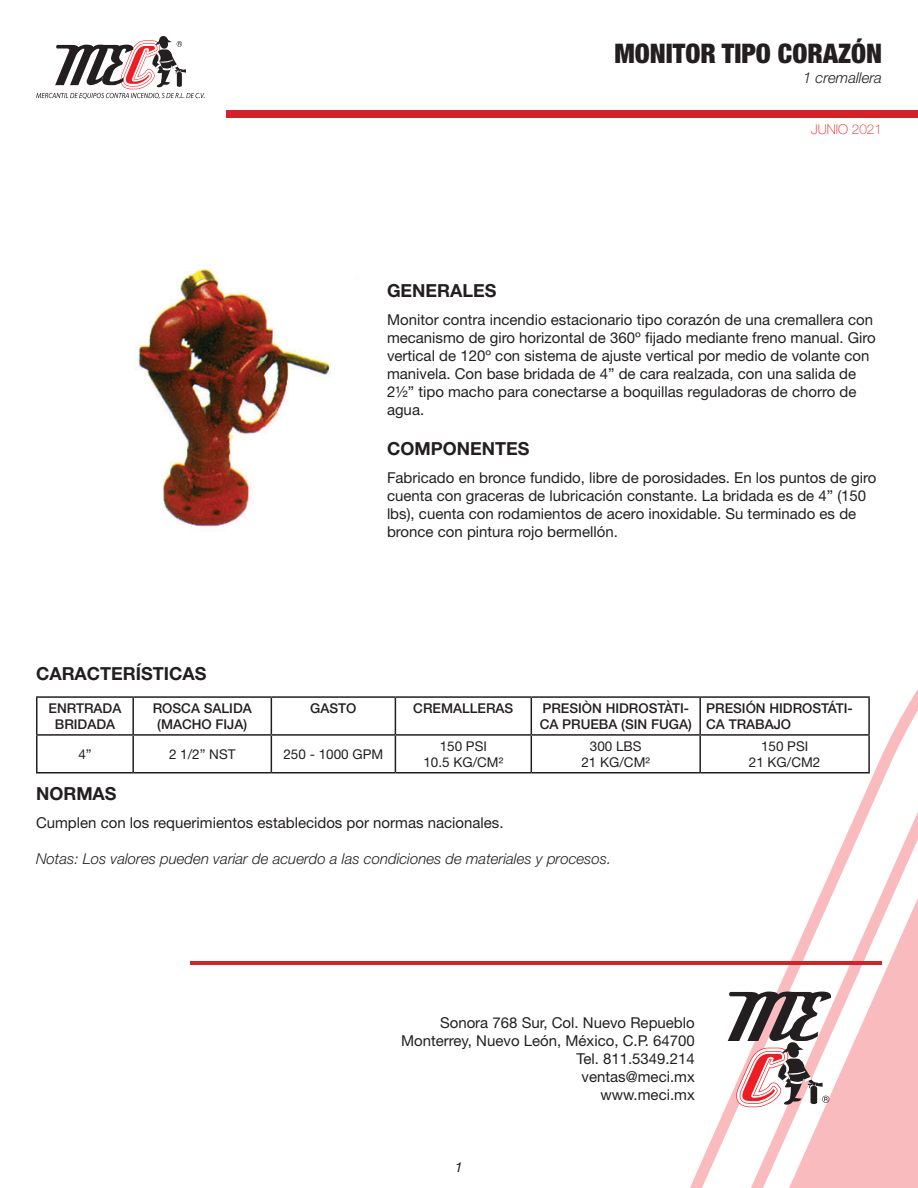
<style>
.page{position:relative;width:918px;height:1188px;background:#fff}
.page>*{position:absolute;margin:0;border:0;box-sizing:border-box;transform-origin:0 0}
.t1{font:900 condensed 27px "Helvetica Neue LT Std";color:#231f20}
.t2{font:700 18px "Helvetica Neue LT Std";color:#231f20}
.t3{font:15px/18px "Helvetica Neue LT Std";color:#231f20}
.t4{font:italic 300 15px "Helvetica Neue LT Std";color:#231f20}
.t5{font:500 13.5px/16.2px "Helvetica Neue LT Std";color:#231f20}
.t6{font:13.5px/16.2px "Helvetica Neue LT Std";color:#231f20;text-align:center}
.t7{font:100 13.5px "Helvetica Neue LT Std";color:#ee1d23}
.t8{font:italic 13.5px "Helvetica Neue LT Std";color:#231f20}
</style>
<div class="page">
<svg style="left:715px;top:961px;width:23px;height:197px"></svg>
<svg style="left:738px;top:689px;width:180px;height:499px"></svg>
<svg style="left:36px;top:36px;width:169px;height:63px"></svg>
<div style="left:227px;top:111px;width:691px;height:7px;background:#d1232a"></div>
<img style="left:136px;top:265px;width:223px;height:263px">
<hr style="left:191px;top:962px;width:691px;height:3px;background:#d1232a">
<svg style="left:728px;top:992px;width:103px;height:115px"></svg>
<hr style="left:36px;top:696px;width:97px;height:2px;background:#231f20">
<hr style="left:36px;top:698px;width:2px;height:36px;background:#231f20">
<hr style="left:133px;top:696px;width:138px;height:2px;background:#231f20">
<hr style="left:132px;top:698px;width:2px;height:36px;background:#231f20">
<hr style="left:271px;top:696px;width:124px;height:2px;background:#231f20">
<hr style="left:271px;top:698px;width:1px;height:36px;background:#231f20">
<hr style="left:395px;top:696px;width:136px;height:2px;background:#231f20">
<hr style="left:395px;top:698px;width:1px;height:36px;background:#231f20">
<hr style="left:531px;top:696px;width:169px;height:2px;background:#231f20">
<hr style="left:531px;top:698px;width:1px;height:36px;background:#231f20">
<hr style="left:700px;top:696px;width:170px;height:2px;background:#231f20">
<hr style="left:699px;top:698px;width:2px;height:36px;background:#231f20">
<hr style="left:868px;top:698px;width:2px;height:36px;background:#231f20">
<hr style="left:36px;top:734px;width:97px;height:2px;background:#231f20">
<hr style="left:36px;top:736px;width:2px;height:36px;background:#231f20">
<hr style="left:133px;top:734px;width:138px;height:2px;background:#231f20">
<hr style="left:132px;top:736px;width:2px;height:36px;background:#231f20">
<hr style="left:271px;top:734px;width:124px;height:2px;background:#231f20">
<hr style="left:271px;top:736px;width:1px;height:36px;background:#231f20">
<hr style="left:395px;top:734px;width:136px;height:2px;background:#231f20">
<hr style="left:395px;top:736px;width:1px;height:36px;background:#231f20">
<hr style="left:531px;top:734px;width:169px;height:2px;background:#231f20">
<hr style="left:531px;top:736px;width:1px;height:36px;background:#231f20">
<hr style="left:700px;top:734px;width:170px;height:2px;background:#231f20">
<hr style="left:699px;top:736px;width:2px;height:36px;background:#231f20">
<hr style="left:868px;top:736px;width:2px;height:36px;background:#231f20">
<hr style="left:36px;top:772px;width:97px;height:2px;background:#231f20">
<hr style="left:133px;top:772px;width:138px;height:2px;background:#231f20">
<hr style="left:271px;top:772px;width:124px;height:2px;background:#231f20">
<hr style="left:395px;top:772px;width:136px;height:2px;background:#231f20">
<hr style="left:531px;top:772px;width:169px;height:2px;background:#231f20">
<hr style="left:700px;top:772px;width:170px;height:2px;background:#231f20">
<h1 class="t1" style="left:614px;top:36px;width:269px">MONITOR TIPO CORAZÓN</h1>
<p class="t4" style="left:803px;top:69px;width:80px">1 cremallera</p>
<p class="t7" style="left:811px;top:121px;width:72px">JUNIO 2021</p>
<p class="t2" style="left:387px;top:279px;width:111px">GENERALES</p>
<p class="t3" style="left:387px;top:311px;width:490px">Monitor contra incendio estacionario tipo corazón de una cremallera con mecanismo de giro horizontal de 360º fijado mediante freno manual. Giro vertical de 120º con sistema de ajuste vertical por medio de volante con manivela. Con base bridada de 4” de cara realzada, con una salida de 2½” tipo macho para conectarse a boquillas reguladoras de chorro de agua.</p>
<p class="t2" style="left:387px;top:437px;width:144px">COMPONENTES</p>
<p class="t3" style="left:387px;top:469px;width:491px">Fabricado en bronce fundido, libre de porosidades. En los puntos de giro cuenta con graceras de lubricación constante. La bridada es de 4” (150 lbs), cuenta con rodamientos de acero inoxidable. Su terminado es de bronce con pintura rojo bermellón.</p>
<p class="t2" style="left:36px;top:662px;width:172px">CARACTERÍSTICAS</p>
<p class="t5" style="left:49px;top:700px;width:74px;text-align:center">ENRTRADA<br>BRIDADA</p>
<p class="t5" style="left:157px;top:700px;width:92px;text-indent:-4px">ROSCA SALIDA (MACHO FIJA)</p>
<p class="t5" style="left:310px;top:700px;width:47px">GASTO</p>
<p class="t5" style="left:413px;top:700px;width:101px">CREMALLERAS</p>
<p class="t5" style="left:540px;top:700px;width:151px">PRESIÒN HIDROSTÀTI -<br>CA PRUEBA</p>
<p class="t5" style="left:621px;top:716px;width:72px">(SIN FUGA)</p>
<p class="t5" style="left:706px;top:700px;width:148px">PRESIÓN HIDROSTÁTI-<br>CA TRABAJO</p>
<p class="t6" style="left:78px;top:746px;width:15px">4”</p>
<p class="t6" style="left:169px;top:746px;width:50px">2 1/2” nst</p>
<p class="t6" style="left:283px;top:746px;width:80px">250 - 1000 gpm</p>
<p class="t6" style="left:423px;top:737px;width:81px">150 PSI<br>10.5 kg/cm2</p>
<p class="t6" style="left:581px;top:737px;width:70px">300 lbs<br>21 kg/cm 2</p>
<p class="t6" style="left:749px;top:737px;width:73px;text-align:left;text-indent:12px">150 psi<br>21 kg/cm 2</p>
<p class="t2" style="left:36px;top:782px;width:15px">NORMAS</p>
<p class="t3" style="left:36px;top:814px;width:469px">Cumplen con los requerimientos establecidos por normas nacionales.</p>
<p class="t4" style="left:36px;top:850px;width:577px">Notas: Los valores pueden variar de acuerdo a las condiciones de materiales y procesos.</p>
<p class="t3" style="left:401px;top:1013px;width:295px;text-align:right">Sonora 768 Sur, Col. Nuevo Repueblo<br>Monterrey, Nuevo León, México, C.P. 64700<br>Tel. 811.5349.214<br>ventas@meci.mx<br>www.meci.mx</p>
<p class="t8" style="left:455px;top:1160px;width:9px">1</p>
</div>
